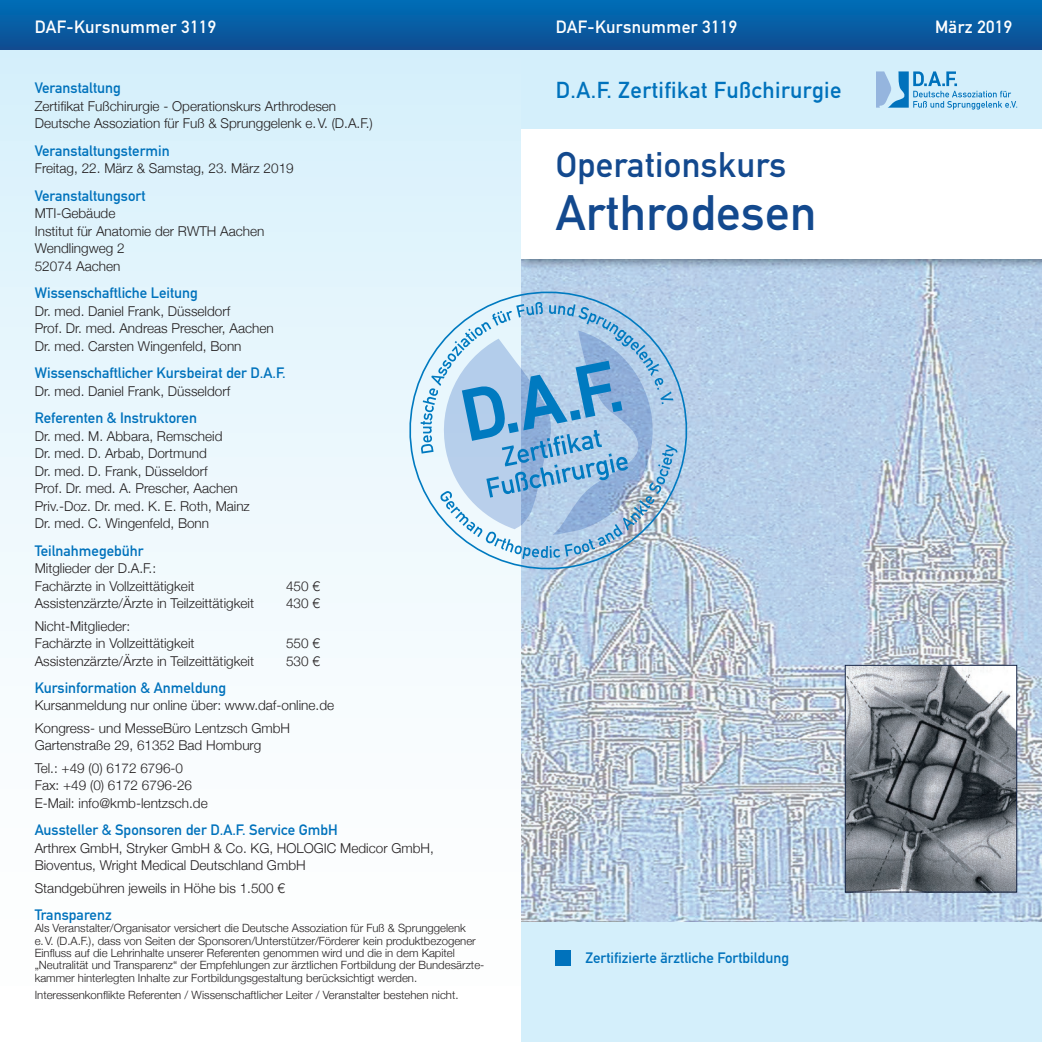
<style>
.page{position:relative;width:1042px;height:1042px;background:#fff}
.page>*{position:absolute;margin:0;border:0;box-sizing:border-box;transform-origin:0 0}
.t1{font:49px "DIN Mittelschrift";letter-spacing:.01em;color:#13498e}
.t2{font:35px "DIN Mittelschrift";letter-spacing:.01em;color:#13498e}
.t3{font:22.75px "DIN Mittelschrift";letter-spacing:.02em;color:#0072bc}
.t4{font:17.5px "DIN Mittelschrift";letter-spacing:.02em;color:#fff}
.t5{font:14.88px "DIN Mittelschrift";color:#0072bc}
.t6{font:300 13.65px/17.5px "Helvetica Neue";color:#231f20}
.t7{font:300 11.38px/12.2px "Helvetica Neue";color:#231f20}
</style>
<div class="page">
<img style="left:521px;top:270px;width:521px;height:652px">
<div style="left:521px;top:922px;width:521px;height:120px;background:#d4effb"></div>
<div style="left:556px;top:950px;width:15px;height:15px;background:#0072bc"></div>
<div style="left:512px;top:120px;width:530px;height:150px;background:#001522;opacity:.6"></div>
<div style="left:521px;top:129px;width:521px;height:129px;background:#fff"></div>
<div style="left:521px;top:50px;width:521px;height:79px;background:#d4effb"></div>
<svg style="left:876px;top:71px;width:141px;height:39px"></svg>
<div style="left:521px;top:0;width:521px;height:50px;background:linear-gradient(to bottom,#006fb8,#104c91)"></div>
<div style="left:0;top:50px;width:521px;height:992px;background:linear-gradient(to bottom,#d8f1fb,#fff)"></div>
<div style="left:0;top:0;width:521px;height:50px;background:linear-gradient(to bottom,#006fb8,#104c91)"></div>
<svg style="left:397px;top:279px;width:303px;height:303px"></svg>
<svg style="left:421px;top:302px;width:256px;height:257px;background:#a6c8e4"></svg>
<img style="left:847px;top:667px;width:168px;height:223px">
<div style="left:845px;top:665px;width:172px;height:227px;border:1px solid #122345"></div>
<p class="t4" style="left:35px;top:16px;width:183px">DAF-Kursnummer 3119</p>
<p class="t5" style="left:35px;top:79px;width:88px">Veranstaltung</p>
<p class="t6" style="left:35px;top:96px;width:340px">Zertifikat Fußchirurgie - Operationskurs Arthrodesen<br>Deutsche Assoziation für Fuß &amp; Sprunggelenk e.V. (D.A.F.)</p>
<p class="t5" style="left:35px;top:142px;width:136px">Veranstaltungstermin</p>
<p class="t6" style="left:35px;top:159px;width:260px">Freitag, 22. März &amp; Samstag, 23. März 2019</p>
<p class="t5" style="left:35px;top:187px;width:112px">Veranstaltungsort</p>
<p class="t6" style="left:35px;top:204px;width:231px">MTI-Gebäude<br>Institut für Anatomie der RWTH Aachen<br>Wendlingweg 2<br>52074 Aachen</p>
<p class="t5" style="left:35px;top:284px;width:165px">Wissenschaftliche Leitung</p>
<p class="t6" style="left:35px;top:301px;width:240px">Dr. med. Daniel Frank, Düsseldorf<br>Prof. Dr. med. Andreas Prescher, Aachen<br>Dr. med. Carsten Wingenfeld, Bonn</p>
<p class="t5" style="left:35px;top:364px;width:253px">Wissenschaftlicher Kursbeirat der D.A.F.</p>
<p class="t6" style="left:35px;top:381px;width:197px">Dr. med. Daniel Frank, Düsseldorf</p>
<p class="t5" style="left:35px;top:409px;width:164px">Referenten &amp; Instruktoren</p>
<p class="t6" style="left:35px;top:426px;width:217px">Dr. med. M. Abbara, Remscheid<br>Dr. med. D. Arbab, Dortmund<br>Dr. med. D. Frank, Düsseldorf<br>Prof. Dr. med. A. Prescher, Aachen<br>Priv.-Doz. Dr. med. K. E. Roth, Mainz<br>Dr. med. C. Wingenfeld, Bonn</p>
<p class="t5" style="left:35px;top:541px;width:110px">Teilnahmegebühr</p>
<p class="t6" style="left:35px;top:558px;width:161px">Mitglieder der D.A.F.:<br>Fachärzte in Vollzeittätigkeit</p>
<p class="t6" style="left:286px;top:576px;width:35px">450 €</p>
<p class="t6" style="left:35px;top:593px;width:221px">Assistenzärzte/Ärzte in Teilzeittätigkeit</p>
<p class="t6" style="left:286px;top:593px;width:35px">430 €</p>
<p class="t6" style="left:35px;top:616px;width:161px">Nicht-Mitglieder:<br>Fachärzte in Vollzeittätigkeit</p>
<p class="t6" style="left:286px;top:633px;width:35px">550 €</p>
<p class="t6" style="left:35px;top:651px;width:221px">Assistenzärzte/Ärzte in Teilzeittätigkeit</p>
<p class="t6" style="left:286px;top:651px;width:35px">530 €</p>
<p class="t5" style="left:35px;top:679px;width:193px">Kursinformation &amp; Anmeldung</p>
<p class="t6" style="left:35px;top:693px;width:301px;line-height:22.4px">Kursanmeldung nur online über: www.daf-online.de<br>Kongress- und MesseBüro Lentzsch GmbH</p>
<p class="t6" style="left:35px;top:733px;width:228px;line-height:22.4px">Gartenstraße 29, 61352 Bad Homburg<br>Tel.: +49 (0) 6172 6796-0</p>
<p class="t6" style="left:35px;top:776px;width:174px">Fax: +49 (0) 6172 6796-26<br>E-Mail: info@kmb-lentzsch.de</p>
<p class="t5" style="left:35px;top:821px;width:305px">Aussteller &amp; Sponsoren der D.A.F. Service GmbH</p>
<p class="t6" style="left:35px;top:838px;width:401px">Arthrex GmbH, Stryker GmbH &amp; Co. KG, HOLOGIC Medicor GmbH,<br>Bioventus, Wright Medical Deutschland GmbH</p>
<p class="t6" style="left:35px;top:878px;width:252px">Standgebühren jeweils in Höhe bis 1.500 €</p>
<p class="t5" style="left:35px;top:906px;width:78px">Transparenz</p>
<p class="t7" style="left:35px;top:921px;width:451px">Als Veranstalter/Organisator versichert die Deutsche Assoziation für Fuß &amp; Sprunggelenk e.V. (D.A.F.), dass von Seiten der Sponsoren/Unterstützer/Förderer kein produktbezogener Einfluss auf die Lehrinhalte unserer Referenten genommen wird und die in dem Kapitel „Neutralität und Transparenz“ der Empfehlungen zur ärztlichen Fortbildung der Bundesärzte&shy;kammer hinterlegten Inhalte zur Fortbildungsgestaltung berücksichtigt werden.</p>
<p class="t7" style="left:35px;top:987px;width:425px">Interessenkonflikte Referenten / Wissenschaftlicher Leiter / Veranstalter bestehen nicht.</p>
<p class="t4" style="left:556px;top:16px;width:183px">DAF-Kursnummer 3119</p>
<p class="t4" style="left:935px;top:16px;width:79px">März 2019</p>
<h3 class="t3" style="left:556px;top:77px;width:287px">D.A.F. Zertifikat Fußchirurgie</h3>
<h2 class="t2" style="left:556px;top:144px;width:232px">Operationskurs</h2>
<h1 class="t1" style="left:556px;top:184px;width:262px">Arthrodesen</h1>
<p class="t5" style="left:585px;top:949px;width:205px">Zertifizierte ärztliche Fortbildung</p>
</div>
